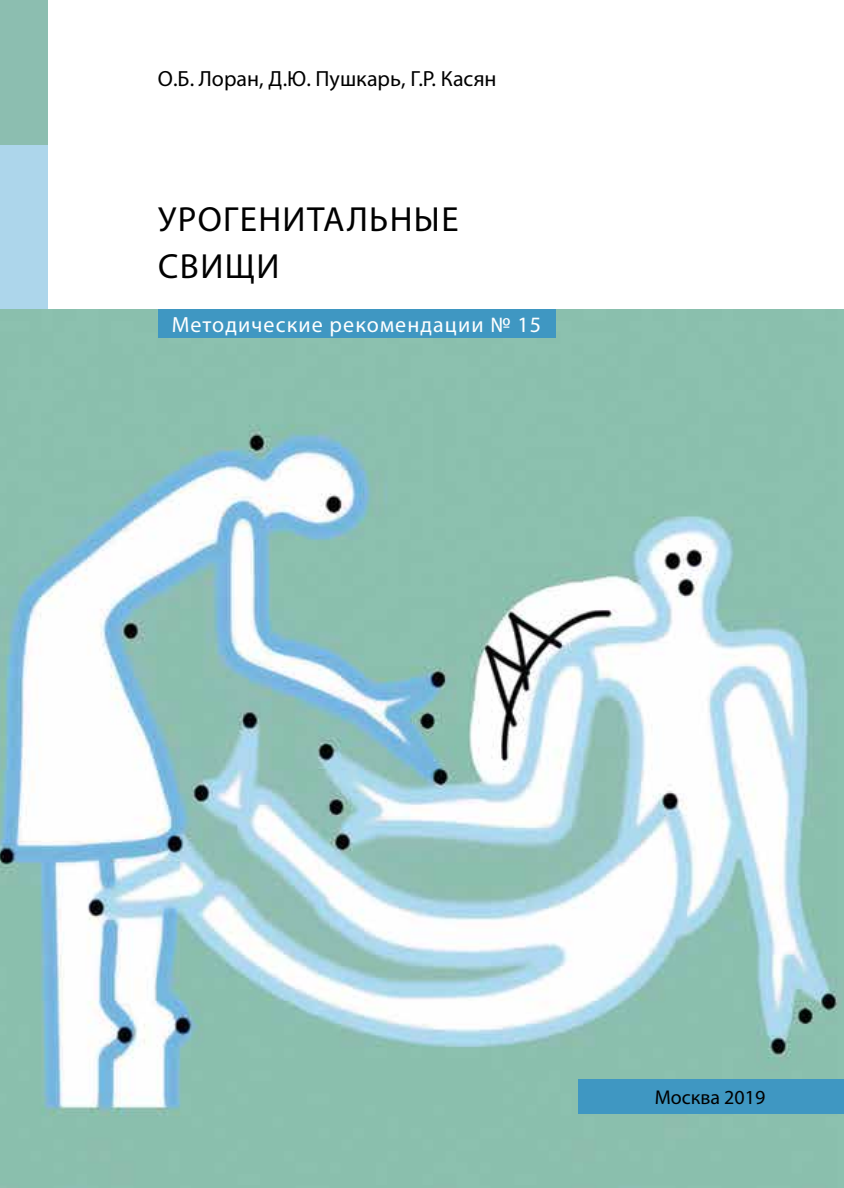
<style>
.page{position:relative;width:844px;height:1188px;background:#fff}
.page>*{position:absolute;margin:0;border:0;box-sizing:border-box;transform-origin:0 0}
.t1{font:35px/46.8px "Myriad Pro";letter-spacing:.04em;color:#000}
.t2{font:22px "Myriad Pro";color:#000}
.t3{font:22px "Myriad Pro";letter-spacing:.05em;color:#fff}
.t4{font:20px "Myriad Pro";color:#000}
</style>
<div class="page">
<div style="left:0;top:0;width:47px;height:322px;background:#add6eb"></div>
<img style="left:0;top:309px;width:843px;height:879px">
<div style="left:578px;top:1079px;width:265px;height:34px;background:#3f97c2"></div>
<div style="left:158px;top:309px;width:397px;height:29px;background:#3f97c2"></div>
<div style="left:0;top:0;width:47px;height:145px;background:#8cbeb0"></div>
<p class="t2" style="left:158px;top:65px;width:340px">О.Б. Лоран, Д.Ю. Пушкарь, Г.Р. Касян</p>
<h1 class="t1" style="left:158px;top:195px;width:302px">УРОГЕНИТАЛЬНЫЕ<br>СВИЩИ</h1>
<p class="t3" style="left:172px;top:311px;width:371px">Методические рекомендации № 15</p>
<p class="t4" style="left:654px;top:1085px;width:112px">Москва 2019</p>
</div>
